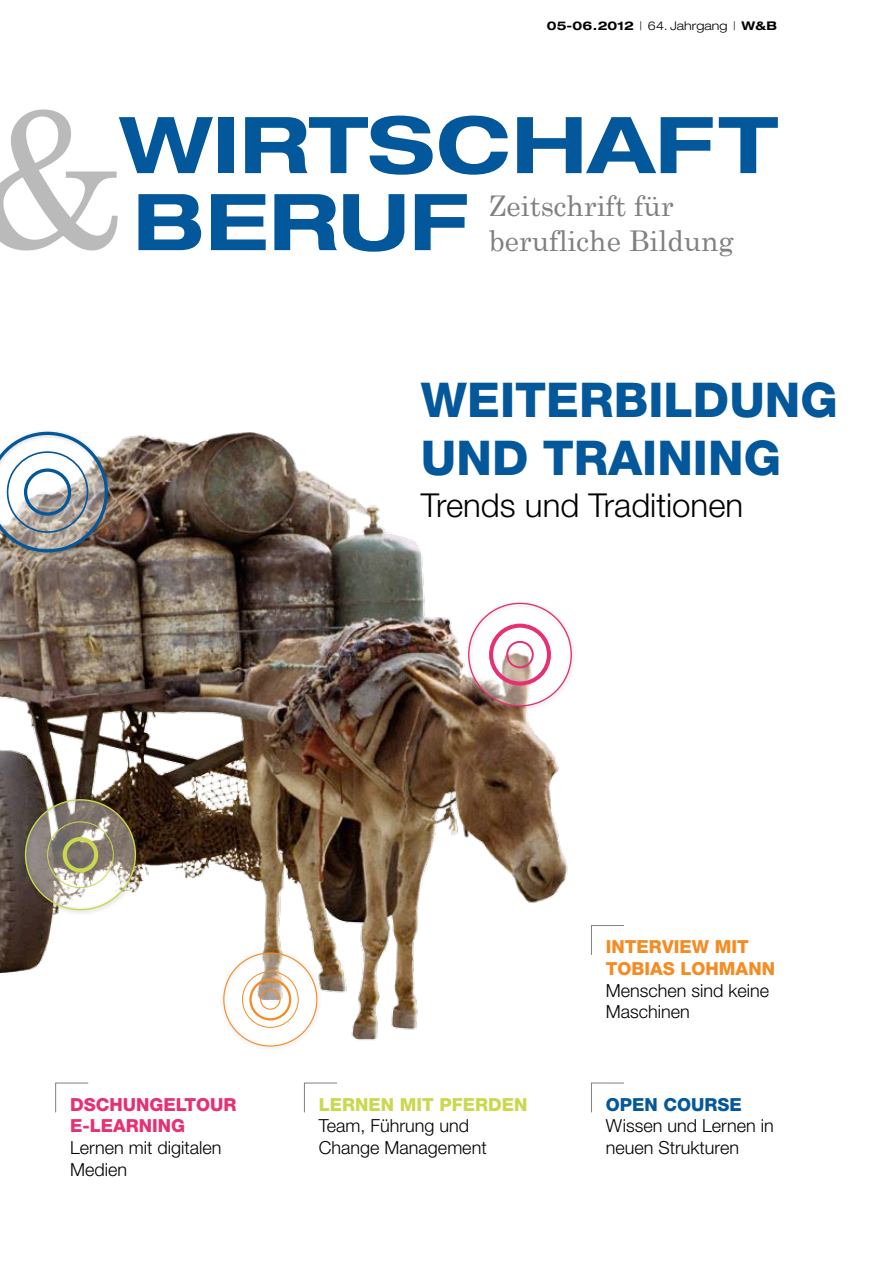
<style>
.page{position:relative;width:893px;height:1263px;background:#fff}
.page>*{position:absolute;margin:0;border:0;box-sizing:border-box;transform-origin:0 0}
.t1{font:187.05px "Century Schoolbook";color:#bababa}
.t2{font:700 expanded 78.45px/76.9px "Helvetica Neue";color:#03579b;scale:1.04 1}
.t3{font:800 48px/57.8px "Helvetica Neue";color:#03579b}
.t4{font:300 33px "Helvetica Neue";color:#000}
.t5{font:28.5px/34.5px "Century Schoolbook";color:#808080}
.t6{font:300 18px/21.8px "Helvetica Neue";color:#000}
.t7{font:800 18px/21.8px "Helvetica Neue";color:#f58b22}
.t8{font:800 18px/21.8px "Helvetica Neue";color:#e72f74}
.t9{font:800 18px "Helvetica Neue";color:#cbd74d}
.t10{font:800 18px "Helvetica Neue";color:#03579b}
.t11{font:700 expanded 12px "Helvetica Neue";color:#000}
.s1{font-weight:300}
</style>
<div class="page">
<img style="left:0;top:432px;width:568px;height:608px">
<div style="left:464px;top:599px;width:113px;height:113px;background:#000;opacity:.2"></div>
<div style="left:506px;top:641px;width:28px;height:27px;border:2px solid #e72f74;border-radius:50%"></div>
<div style="left:489px;top:624px;width:62px;height:62px;border:4px solid #e72f74;border-radius:50%"></div>
<div style="left:21px;top:795px;width:120px;height:121px;background:#000;opacity:.3"></div>
<div style="left:63px;top:837px;width:35px;height:35px;border:4px solid #cbd74d;border-radius:50%"></div>
<div style="left:47px;top:821px;width:67px;height:67px;border:1px solid #cbd74d;border-radius:50%"></div>
<div style="left:0;top:428px;width:113px;height:130px;background:#000;opacity:.2"></div>
<svg style="left:0;top:432px;width:108px;height:120px"></svg>
<div style="left:24px;top:468px;width:47px;height:48px;border:3px solid #03579b;border-radius:50%"></div>
<div style="left:7px;top:451px;width:81px;height:82px;border:2px solid #03579b;border-radius:50%"></div>
<div style="left:219px;top:948px;width:103px;height:103px;background:#000;opacity:.2"></div>
<div style="left:242px;top:971px;width:56px;height:57px;border:1px solid #f58b22;border-radius:50%"></div>
<div style="left:249px;top:978px;width:42px;height:42px;border:2px solid #f58b22;border-radius:50%"></div>
<div style="left:260px;top:989px;width:21px;height:21px;border:1px solid #f58b22;border-radius:50%"></div>
<svg style="left:591px;top:925px;width:33px;height:30px"></svg>
<svg style="left:55px;top:1082px;width:34px;height:31px"></svg>
<svg style="left:304px;top:1082px;width:33px;height:31px"></svg>
<svg style="left:591px;top:1082px;width:33px;height:31px"></svg>
<p class="t11" style="left:547px;top:18px;width:232px">05-06.2012 <span class="s1">| 64. Jahrgang |</span> W&amp;B</p>
<h1 class="t1" style="left:-26px;top:63px;width:154px">&amp;</h1>
<h2 class="t2" style="left:119px;top:104px;width:635px">WIRTSCHAFT<br>BERUF</h2>
<h3 class="t5" style="left:489px;top:188px;width:246px">Zeitschrift für berufliche Bildung</h3>
<h3 class="t3" style="left:421px;top:371px;width:410px;text-indent:344px">NG<br>UND TRAINING</h3>
<h3 class="t4" style="left:421px;top:485px;width:324px">Trends und Traditionen</h3>
<h3 class="t3" style="left:421px;top:371px;width:223px">WEITERBILDU</h3>
<p class="t8" style="left:70px;top:1093px;width:166px">DSCHUNGELTOUR<br>E-LEARN ING</p>
<p class="t6" style="left:70px;top:1136px;width:153px">Lernen mit digitalen<br>Medien</p>
<p class="t9" style="left:319px;top:1093px;width:25px">LERNEN</p>
<p class="t9" style="left:400px;top:1093px;width:115px">MIT PFERDEN</p>
<p class="t6" style="left:319px;top:1114px;width:169px">Team, Führung und<br>Change Management</p>
<p class="t7" style="left:606px;top:936px;width:156px">INTERVIEW MIT<br>TOBIAS LOHMANN</p>
<p class="t6" style="left:606px;top:979px;width:165px">Menschen sind keine<br>Maschinen</p>
<p class="t10" style="left:606px;top:1093px;width:136px">OPEN COURSE</p>
<p class="t6" style="left:606px;top:1114px;width:169px">Wissen und Lernen in neuen Strukturen</p>
</div>
